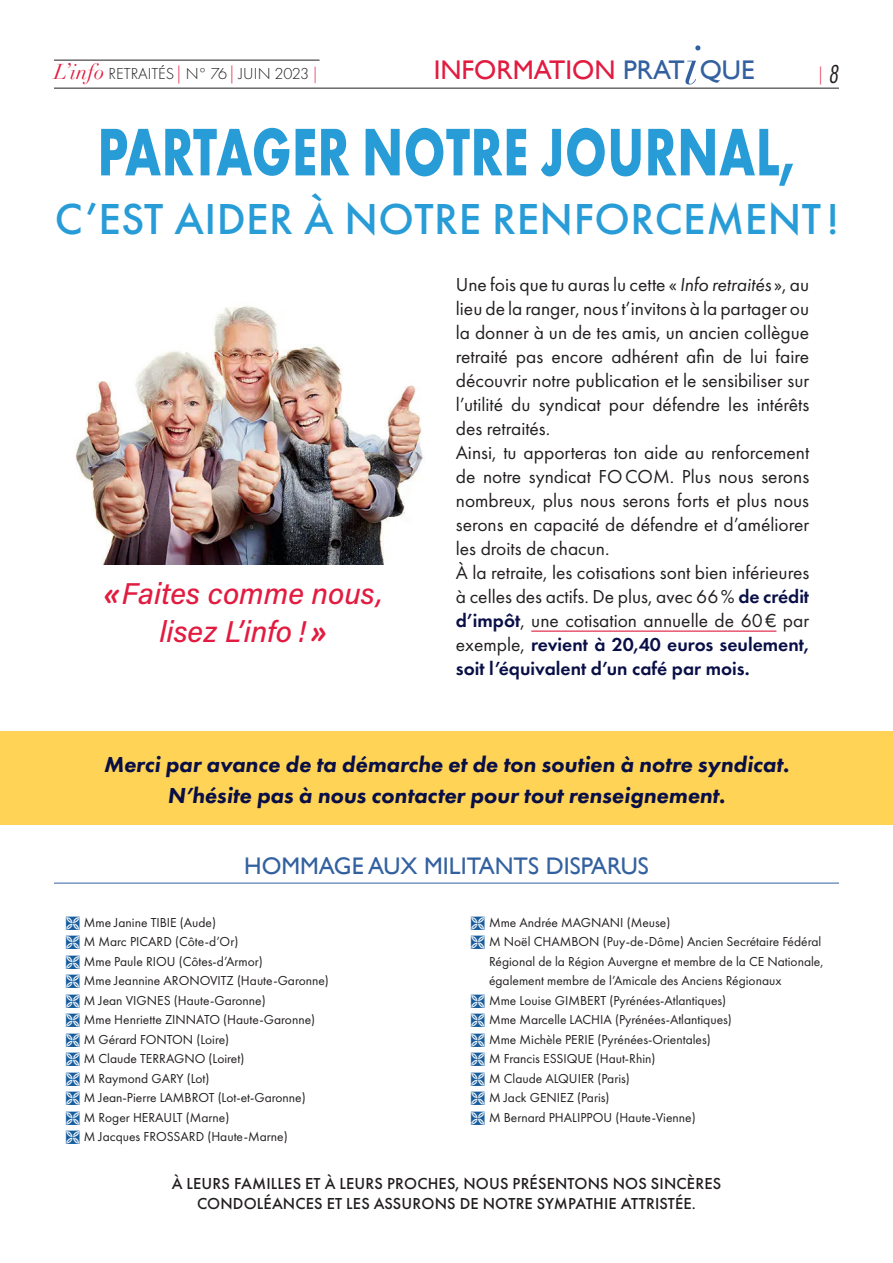
<style>
.page{position:relative;width:893px;height:1263px;background:#fff}
.page>*{position:absolute;margin:0;border:0;box-sizing:border-box;transform-origin:0 0}
.t1{font:700 69.75px "Futura PT";letter-spacing:.01em;color:#289cd7;scale:.73 1}
.t2{font:500 45px "Futura PT";letter-spacing:.01em;color:#289cd7}
.t3{font:30px/37.5px "Acumin Variable Concept";color:#e11c40;text-align:center}
.t4{font:27px "Gill Sans";color:#e11c40}
.t5{font:24px "Gill Sans";color:#3361a0}
.t6{font:italic 800 22.5px/31.5px "Futura PT";color:#090f46;text-align:center}
.t7{font:19.5px/24px "Futura PT";color:#231f20}
.t8{font:300 18px "Futura PT";color:#e11c40}
.t9{font:500 16.5px/19.8px "Futura PT";letter-spacing:.01em;color:#231f20;text-align:center}
.t10{font:300 16.5px "Futura PT";color:#231f20}
.t11{font:13.5px/19.5px "Futura PT";color:#231f20}
.s1{font-family:"Didot";font-weight:400;font-style:italic;font-size:21px;color:#e11c40}
.s2{font-size:18px;color:#e11c40}
.s3{color:#e11c40}
.s4{color:#3361a0}
.s5{font-family:"Didot";font-style:italic;font-size:54px;color:#3361a0}
.s6{font-family:"Futura PT Cond";font-weight:400;font-style:italic;font-size:27px;color:#231f20}
.s7{font-family:"Sketchnote Text";font-style:italic}
.s8{font-style:italic}
.s9{font-weight:600;color:#090f46}
</style>
<div class="page">
<div style="left:0;top:731px;width:893px;height:94px;background:#fed356"></div>
<hr style="left:54px;top:883px;width:785px;height:1px;background:#3361a0">
<hr style="left:54px;top:60px;width:266px;height:1px;background:#231f20">
<hr style="left:54px;top:88px;width:785px;height:1px;background:#231f20">
<hr style="left:531px;top:630px;width:245px;height:2px;background:#e11c40">
<img style="left:75px;top:306px;width:348px;height:258px">
<p class="t10" style="left:54px;top:65px;width:267px"><span class="s1">L’info</span> RETRAITÉS<span class="s2">|</span>N° 76<span class="s2">|</span> JUIN 2023<span class="s3">|</span></p>
<h3 class="t4" style="left:434px;top:54px;width:322px">INFORMATION <span class="s4">PRAT</span><span class="s5">i</span><span class="s4">QUE</span></h3>
<h3 class="t8" style="left:816px;top:64px;width:24px">|<span class="s6">8</span></h3>
<h1 class="t1" style="left:98px;top:107px;width:958px">PARTAGER NOTRE JOURNAL,</h1>
<h2 class="t2" style="left:55px;top:192px;width:785px">C’EST AIDER À NOTRE RENFORCEMENT !</h2>
<h3 class="t3" style="left:103px;top:574px;width:281px"><span class="s7">«</span>Faites comme nous, lisez L’info ! <span class="s7">»</span></h3>
<p class="t7" style="left:456px;top:272px;width:355px">Une fois que tu auras lu cette « <span class="s8">Info retraités</span> », au lieu de la ranger, nous t’invitons à la partager ou la donner à un de tes amis, un ancien collègue retraité pas encore adhérent afin de lui faire découvrir notre publication et le sensibiliser sur l’utilité du syndicat pour défendre les intérêts des retraités.<br>Ainsi, tu apporteras ton aide au renforcement de notre syndicat FOCOM. Plus nous serons nombreux, plus nous serons forts et plus nous serons en capacité de défendre et d’améliorer les droits de chacun.<br>À la retraite, les cotisations sont bien inférieures à celles des actifs. De plus, avec 66% <span class="s9">de crédit d’impôt</span>, une cotisation annuelle de 60€ par exemple, <span class="s9">revient à 20,40 euros seulement, soit l’équivalent d’un café par mois.</span></p>
<h3 class="t6" style="left:104px;top:748px;width:687px">Merci par avance de ta démarche et de ton soutien à notre syndicat.<br>N’hésite pas à nous contacter pour tout renseignement.</h3>
<h3 class="t5" style="left:244px;top:852px;width:406px">HOMMAGE AUX MILITANTS DISPARUS</h3>
<p class="t11" style="left:84px;top:912px;width:247px">Mme Janine TIBIE (Aude)<br>M Marc PICARD (Côte-d’Or)<br>Mme Paule RIOU (Côtes-d’Armor)<br>Mme Jeannine ARONOVITZ (Haute-Garonne)<br>M Jean VIGNES (Haute-Garonne)<br>Mme Henriette ZINNATO (Haute-Garonne)<br>M Gérard FONTON (Loire)<br>M Claude TERRAGNO (Loiret)<br>M Raymond GARY (Lot)<br>M Jean-Pierre LAMBROT (Lot-et-Garonne)<br>M Roger HERAULT (Marne)<br>M Jacques FROSSARD (Haute-Marne)</p>
<p class="t11" style="left:489px;top:912px;width:336px">Mme Andrée MAGNANI (Meuse)<br>M Noël CHAMBON (Puy-de-Dôme) Ancien Secrétaire Fédéral Régional de la Région Auvergne et membre de la CE Nationale, également membre de l’Amicale des Anciens Régionaux<br>Mme Louise GIMBERT (Pyrénées-Atlantiques)<br>Mme Marcelle LACHIA (Pyrénées-Atlantiques)<br>Mme Michèle PERIE (Pyrénées-Orientales)<br>M Francis ESSIQUE (Haut-Rhin)<br>M Claude ALQUIER (Paris)<br>M Jack GENIEZ (Paris)<br>M Bernard PHALIPPOU (Haute-Vienne)</p>
<p class="t9" style="left:172px;top:1174px;width:551px">À LEURS FAMILLES ET À LEURS PROCHES, NOUS PRÉSENTONS NOS SINCÈRES<br>CONDOLÉANCES ET LES ASSURONS DE NOTRE SYMPATHIE ATTRISTÉE.</p>
</div>
